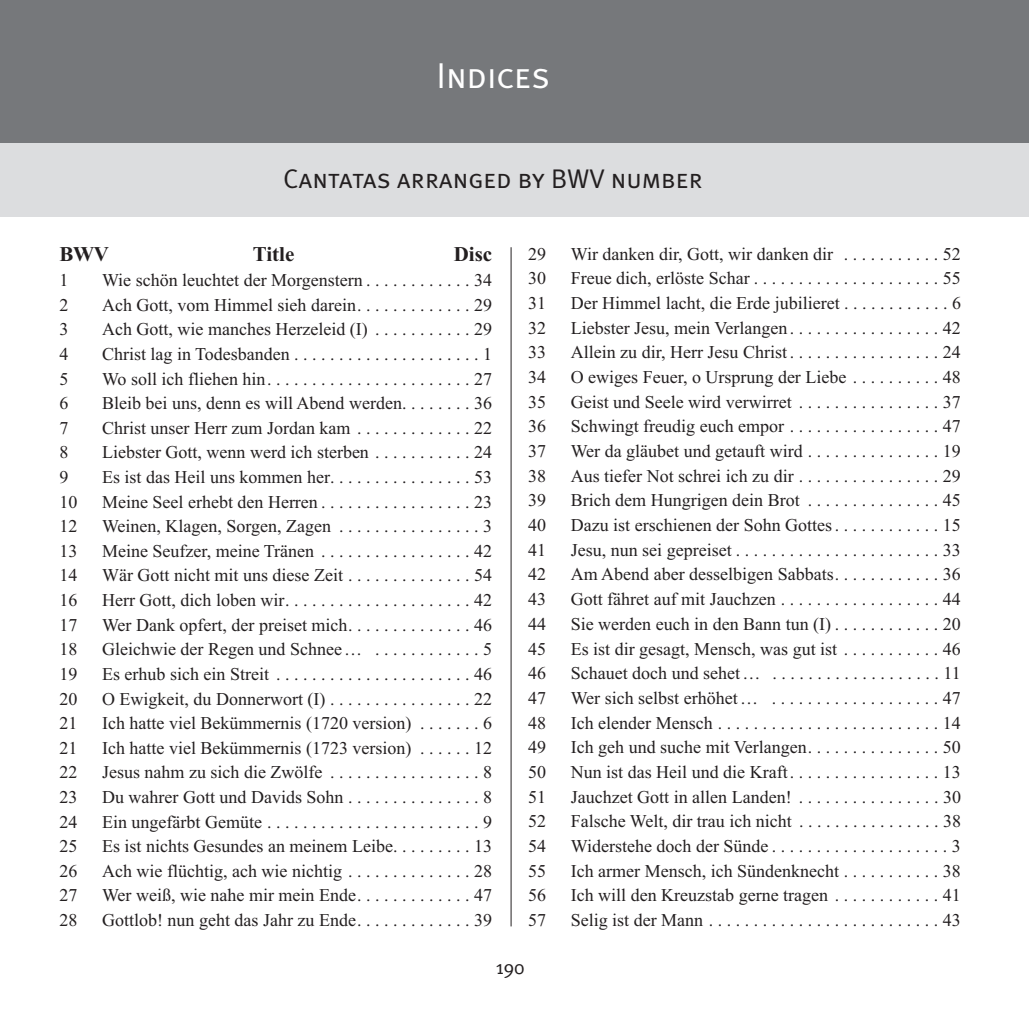
<style>
.page{position:relative;width:1029px;height:1021px;background:#fff}
.page>*{position:absolute;margin:0;border:0;box-sizing:border-box;transform-origin:0 0}
.t1{font:36px "Meta Plus Normal Caps";color:#fff}
.t2{font:27px "Meta Plus Normal Caps";color:#231f20}
.t3{font:700 21px "Times New Roman";color:#231f20}
.t4{font:19.5px "Meta Plus Normal";color:#231f20}
.t5{font:18px "Times New Roman";color:#231f20}
</style>
<div class="page">
<div style="left:0;top:0;width:1029px;height:143px;background:#76787b"></div>
<div style="left:0;top:143px;width:1029px;height:73px;background:#dcdddf"></div>
<hr style="left:511px;top:247px;width:1px;height:679px;background:#231f20">
<h1 class="t1" style="left:437px;top:54px;width:115px">Indices</h1>
<h2 class="t2" style="left:283px;top:163px;width:421px">Cantatas arranged by BWV number</h2>
<p class="t3" style="left:60px;top:247px;width:51px">BWV</p>
<p class="t3" style="left:253px;top:247px;width:43px">Title</p>
<p class="t3" style="left:454px;top:247px;width:40px">Disc</p>
<p class="t5" style="left:60px;top:273px;width:10px">1</p>
<p class="t5" style="left:102px;top:273px;width:392px">Wie schön leuchtet der Morgenstern . . . . . . . . . . . . 34</p>
<p class="t5" style="left:60px;top:298px;width:10px">2</p>
<p class="t5" style="left:102px;top:298px;width:392px">Ach Gott, vom Himmel sieh darein. . . . . . . . . . . . . 29</p>
<p class="t5" style="left:60px;top:323px;width:10px">3</p>
<p class="t5" style="left:102px;top:323px;width:392px">Ach Gott, wie manches Herzeleid (I) . . . . . . . . . . . 29</p>
<p class="t5" style="left:60px;top:347px;width:10px">4</p>
<p class="t5" style="left:102px;top:347px;width:392px">Christ lag in Todesbanden . . . . . . . . . . . . . . . . . . . . . 1</p>
<p class="t5" style="left:60px;top:372px;width:10px">5</p>
<p class="t5" style="left:102px;top:372px;width:392px">Wo soll ich fliehen hin. . . . . . . . . . . . . . . . . . . . . . . 27</p>
<p class="t5" style="left:60px;top:396px;width:10px">6</p>
<p class="t5" style="left:102px;top:396px;width:392px">Bleib bei uns, denn es will Abend werden. . . . . . . . 36</p>
<p class="t5" style="left:60px;top:421px;width:10px">7</p>
<p class="t5" style="left:102px;top:421px;width:392px">Christ unser Herr zum Jordan kam . . . . . . . . . . . . . 22</p>
<p class="t5" style="left:60px;top:446px;width:10px">8</p>
<p class="t5" style="left:102px;top:446px;width:392px">Liebster Gott, wenn werd ich sterben . . . . . . . . . . . 24</p>
<p class="t5" style="left:60px;top:470px;width:10px">9</p>
<p class="t5" style="left:102px;top:470px;width:392px">Es ist das Heil uns kommen her. . . . . . . . . . . . . . . . 53</p>
<p class="t5" style="left:60px;top:495px;width:19px">10</p>
<p class="t5" style="left:102px;top:495px;width:392px">Meine Seel erhebt den Herren . . . . . . . . . . . . . . . . . 23</p>
<p class="t5" style="left:60px;top:519px;width:19px">12</p>
<p class="t5" style="left:102px;top:519px;width:392px">Weinen, Klagen, Sorgen, Zagen . . . . . . . . . . . . . . . . 3</p>
<p class="t5" style="left:60px;top:544px;width:19px">13</p>
<p class="t5" style="left:102px;top:544px;width:392px">Meine Seufzer, meine Tränen . . . . . . . . . . . . . . . . . 42</p>
<p class="t5" style="left:60px;top:569px;width:19px">14</p>
<p class="t5" style="left:102px;top:569px;width:392px">Wär Gott nicht mit uns diese Zeit . . . . . . . . . . . . . . 54</p>
<p class="t5" style="left:60px;top:593px;width:19px">16</p>
<p class="t5" style="left:102px;top:593px;width:392px">Herr Gott, dich loben wir. . . . . . . . . . . . . . . . . . . . . 42</p>
<p class="t5" style="left:60px;top:618px;width:19px">17</p>
<p class="t5" style="left:102px;top:618px;width:392px">Wer Dank opfert, der preiset mich. . . . . . . . . . . . . . 46</p>
<p class="t5" style="left:60px;top:642px;width:19px">18</p>
<p class="t5" style="left:102px;top:642px;width:392px">Gleichwie der Regen und Schnee … . . . . . . . . . . . . 5</p>
<p class="t5" style="left:60px;top:667px;width:19px">19</p>
<p class="t5" style="left:102px;top:667px;width:392px">Es erhub sich ein Streit . . . . . . . . . . . . . . . . . . . . . . 46</p>
<p class="t5" style="left:60px;top:692px;width:19px">20</p>
<p class="t5" style="left:102px;top:692px;width:392px">O Ewigkeit, du Donnerwort (I) . . . . . . . . . . . . . . . . 22</p>
<p class="t5" style="left:60px;top:716px;width:19px">21</p>
<p class="t5" style="left:102px;top:716px;width:392px">Ich hatte viel Bekümmernis (1720 version) . . . . . . . 6</p>
<p class="t5" style="left:60px;top:741px;width:19px">21</p>
<p class="t5" style="left:102px;top:741px;width:392px">Ich hatte viel Bekümmernis (1723 version) . . . . . . 12</p>
<p class="t5" style="left:60px;top:765px;width:19px">22</p>
<p class="t5" style="left:102px;top:765px;width:392px">Jesus nahm zu sich die Zwölfe . . . . . . . . . . . . . . . . . 8</p>
<p class="t5" style="left:60px;top:790px;width:19px">23</p>
<p class="t5" style="left:102px;top:790px;width:392px">Du wahrer Gott und Davids Sohn . . . . . . . . . . . . . . . 8</p>
<p class="t5" style="left:60px;top:815px;width:19px">24</p>
<p class="t5" style="left:102px;top:815px;width:392px">Ein ungefärbt Gemüte . . . . . . . . . . . . . . . . . . . . . . . . 9</p>
<p class="t5" style="left:60px;top:839px;width:19px">25</p>
<p class="t5" style="left:102px;top:839px;width:392px">Es ist nichts Gesundes an meinem Leibe. . . . . . . . . 13</p>
<p class="t5" style="left:60px;top:864px;width:19px">26</p>
<p class="t5" style="left:102px;top:864px;width:392px">Ach wie flüchtig, ach wie nichtig . . . . . . . . . . . . . . 28</p>
<p class="t5" style="left:60px;top:888px;width:19px">27</p>
<p class="t5" style="left:102px;top:888px;width:392px">Wer weiß, wie nahe mir mein Ende. . . . . . . . . . . . . 47</p>
<p class="t5" style="left:60px;top:913px;width:19px">28</p>
<p class="t5" style="left:102px;top:913px;width:392px">Gottlob! nun geht das Jahr zu Ende. . . . . . . . . . . . . 39</p>
<p class="t5" style="left:528px;top:247px;width:19px">29</p>
<p class="t5" style="left:571px;top:247px;width:392px">Wir danken dir, Gott, wir danken dir . . . . . . . . . . . 52</p>
<p class="t5" style="left:528px;top:272px;width:19px">30</p>
<p class="t5" style="left:571px;top:272px;width:392px">Freue dich, erlöste Schar . . . . . . . . . . . . . . . . . . . . . 55</p>
<p class="t5" style="left:528px;top:296px;width:19px">31</p>
<p class="t5" style="left:571px;top:296px;width:392px">Der Himmel lacht, die Erde jubilieret . . . . . . . . . . . . 6</p>
<p class="t5" style="left:528px;top:321px;width:19px">32</p>
<p class="t5" style="left:571px;top:321px;width:392px">Liebster Jesu, mein Verlangen . . . . . . . . . . . . . . . . . 42</p>
<p class="t5" style="left:528px;top:346px;width:19px">33</p>
<p class="t5" style="left:571px;top:346px;width:392px">Allein zu dir, Herr Jesu Christ . . . . . . . . . . . . . . . . . 24</p>
<p class="t5" style="left:528px;top:370px;width:19px">34</p>
<p class="t5" style="left:571px;top:370px;width:392px">O ewiges Feuer, o Ursprung der Liebe . . . . . . . . . . 48</p>
<p class="t5" style="left:528px;top:395px;width:19px">35</p>
<p class="t5" style="left:571px;top:395px;width:392px">Geist und Seele wird verwirret . . . . . . . . . . . . . . . . 37</p>
<p class="t5" style="left:528px;top:420px;width:19px">36</p>
<p class="t5" style="left:571px;top:420px;width:392px">Schwingt freudig euch empor . . . . . . . . . . . . . . . . . 47</p>
<p class="t5" style="left:528px;top:444px;width:19px">37</p>
<p class="t5" style="left:571px;top:444px;width:392px">Wer da gläubet und getauft wird . . . . . . . . . . . . . . . 19</p>
<p class="t5" style="left:528px;top:469px;width:19px">38</p>
<p class="t5" style="left:571px;top:469px;width:392px">Aus tiefer Not schrei ich zu dir . . . . . . . . . . . . . . . . 29</p>
<p class="t5" style="left:528px;top:494px;width:19px">39</p>
<p class="t5" style="left:571px;top:494px;width:392px">Brich dem Hungrigen dein Brot . . . . . . . . . . . . . . . 45</p>
<p class="t5" style="left:528px;top:518px;width:19px">40</p>
<p class="t5" style="left:571px;top:518px;width:392px">Dazu ist erschienen der Sohn Gottes . . . . . . . . . . . . 15</p>
<p class="t5" style="left:528px;top:543px;width:19px">41</p>
<p class="t5" style="left:571px;top:543px;width:392px">Jesu, nun sei gepreiset . . . . . . . . . . . . . . . . . . . . . . . 33</p>
<p class="t5" style="left:528px;top:568px;width:19px">42</p>
<p class="t5" style="left:571px;top:568px;width:392px">Am Abend aber desselbigen Sabbats. . . . . . . . . . . . 36</p>
<p class="t5" style="left:528px;top:592px;width:19px">43</p>
<p class="t5" style="left:571px;top:592px;width:392px">Gott fähret auf mit Jauchzen . . . . . . . . . . . . . . . . . . 44</p>
<p class="t5" style="left:528px;top:617px;width:19px">44</p>
<p class="t5" style="left:571px;top:617px;width:392px">Sie werden euch in den Bann tun (I) . . . . . . . . . . . . 20</p>
<p class="t5" style="left:528px;top:642px;width:19px">45</p>
<p class="t5" style="left:571px;top:642px;width:392px">Es ist dir gesagt, Mensch, was gut ist . . . . . . . . . . . 46</p>
<p class="t5" style="left:528px;top:666px;width:19px">46</p>
<p class="t5" style="left:571px;top:666px;width:392px">Schauet doch und sehet … . . . . . . . . . . . . . . . . . . . 11</p>
<p class="t5" style="left:528px;top:691px;width:19px">47</p>
<p class="t5" style="left:571px;top:691px;width:392px">Wer sich selbst erhöhet … . . . . . . . . . . . . . . . . . . . 47</p>
<p class="t5" style="left:528px;top:716px;width:19px">48</p>
<p class="t5" style="left:571px;top:716px;width:392px">Ich elender Mensch . . . . . . . . . . . . . . . . . . . . . . . . . 14</p>
<p class="t5" style="left:528px;top:740px;width:19px">49</p>
<p class="t5" style="left:571px;top:740px;width:392px">Ich geh und suche mit Verlangen. . . . . . . . . . . . . . . 50</p>
<p class="t5" style="left:528px;top:765px;width:19px">50</p>
<p class="t5" style="left:571px;top:765px;width:392px">Nun ist das Heil und die Kraft. . . . . . . . . . . . . . . . . 13</p>
<p class="t5" style="left:528px;top:790px;width:19px">51</p>
<p class="t5" style="left:571px;top:790px;width:392px">Jauchzet Gott in allen Landen! . . . . . . . . . . . . . . . . 30</p>
<p class="t5" style="left:528px;top:814px;width:19px">52</p>
<p class="t5" style="left:571px;top:814px;width:392px">Falsche Welt, dir trau ich nicht . . . . . . . . . . . . . . . . 38</p>
<p class="t5" style="left:528px;top:839px;width:19px">54</p>
<p class="t5" style="left:571px;top:839px;width:392px">Widerstehe doch der Sünde . . . . . . . . . . . . . . . . . . . . 3</p>
<p class="t5" style="left:528px;top:864px;width:19px">55</p>
<p class="t5" style="left:571px;top:864px;width:392px">Ich armer Mensch, ich Sündenknecht . . . . . . . . . . . 38</p>
<p class="t5" style="left:528px;top:888px;width:19px">56</p>
<p class="t5" style="left:571px;top:888px;width:392px">Ich will den Kreuzstab gerne tragen . . . . . . . . . . . . 41</p>
<p class="t5" style="left:528px;top:913px;width:19px">57</p>
<p class="t5" style="left:571px;top:913px;width:392px">Selig ist der Mann . . . . . . . . . . . . . . . . . . . . . . . . . . 43</p>
<p class="t4" style="left:496px;top:960px;width:30px">190</p>
</div>
